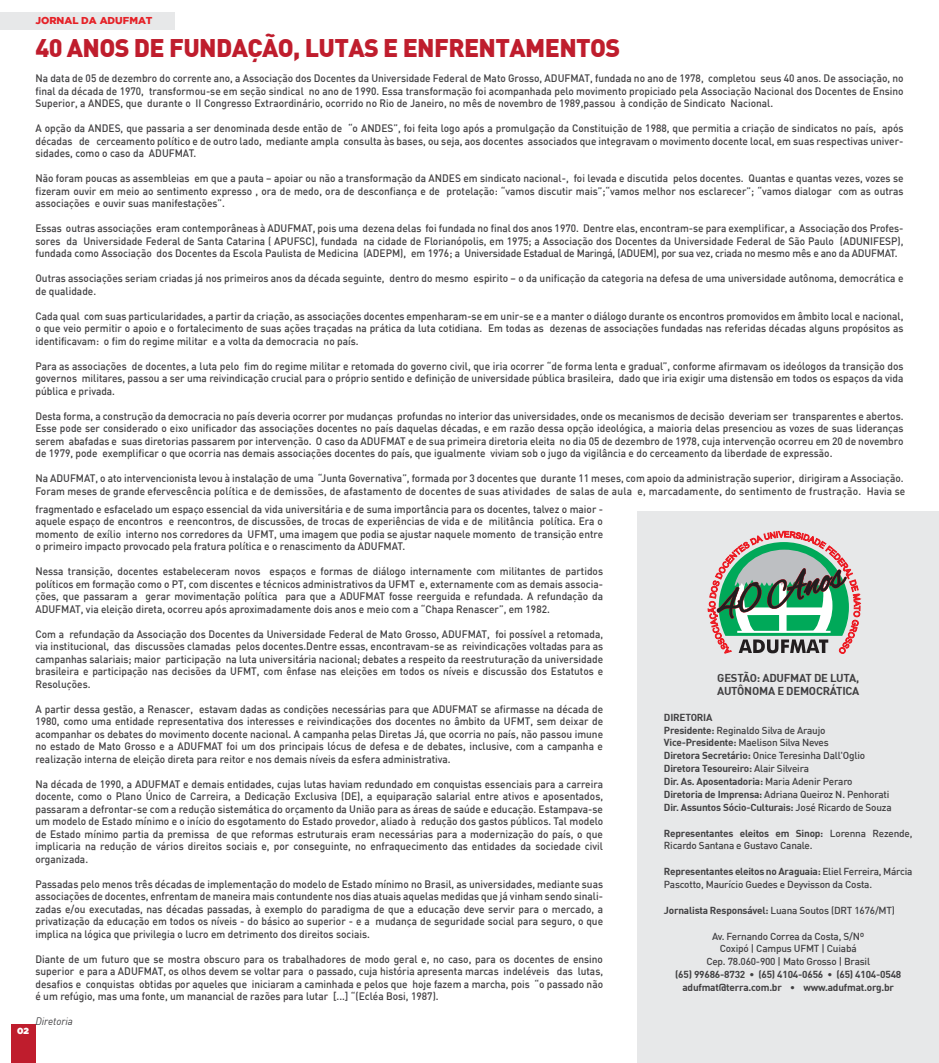
<style>
.page{position:relative;width:939px;height:1063px;background:#fff}
.page>*{position:absolute;margin:0;border:0;box-sizing:border-box;transform-origin:0 0}
.t1{font:900 25px "DIN";letter-spacing:-.025em;color:#bf1d2d}
.t2{font:700 11.25px/12.9px "DIN";letter-spacing:-.02em;color:#414042}
.t3{font:500 10.62px/12.5px "DIN";color:#414042;text-align:justify;scale:.95 1}
.t4{font:italic 10.62px "DIN";color:#414042;scale:.95 1}
.t5{font:700 10px/12.9px "DIN";letter-spacing:-.02em;color:#414042}
.t6{font:500 10px/12.9px "DIN";letter-spacing:-.02em;color:#414042}
.t7{font:900 10px "Gotham";color:#e52127}
.t8{font:8.75px "Gotham Ultra";color:#fff}
.s1{font-weight:500}
.s2{font-weight:700}
</style>
<div class="page">
<div style="left:637px;top:512px;width:302px;height:551px;background:#e7e8e9"></div>
<div style="left:0;top:12px;width:174px;height:18px;background:#e7e8e9"></div>
<div style="left:11px;top:1024px;width:24px;height:39px;background:#bf1d2d"></div>
<svg style="left:708px;top:531px;width:153px;height:123px"></svg>
<p class="t7" style="left:35px;top:15px;width:119px">JORNAL DA ADUFMAT</p>
<h1 class="t1" style="left:35px;top:31px;width:587px">40 ANOS DE FUNDAÇÃO, LUTAS E ENFRENTAMENTOS</h1>
<p class="t3" style="left:35px;top:72px;width:915px">Na data de 05 de dezembro do corrente ano, a Associação dos Docentes da Universidade Federal de Mato Grosso, ADUFMAT, fundada no ano de 1978, completou seus 40 anos. De associação, no final da década de 1970, transformou-se em seção sindical no ano de 1990. Essa transformação foi acompanhada pelo movimento propiciado pela Associação Nacional dos Docentes de Ensino Superior, a ANDES, que durante o II Congresso Extraordinário, ocorrido no Rio de Janeiro, no mês de novembro de 1989,passou à condição de Sindicato Nacional.</p>
<p class="t3" style="left:35px;top:122px;width:915px">A opção da ANDES, que passaria a ser denominada desde então de “o ANDES”, foi feita logo após a promulgação da Constituição de 1988, que permitia a criação de sindicatos no país, após décadas de cerceamento político e de outro lado, mediante ampla consulta às bases, ou seja, aos docentes associados que integravam o movimento docente local, em suas respectivas univer&shy;sidades, como o caso da ADUFMAT.</p>
<p class="t3" style="left:35px;top:172px;width:915px">Não foram poucas as assembleias em que a pauta – apoiar ou não a transformação da ANDES em sindicato nacional-, foi levada e discutida pelos docentes. Quantas e quantas vezes, vozes se fizeram ouvir em meio ao sentimento expresso , ora de medo, ora de desconfiança e de protelação: “vamos discutir mais”;“vamos melhor nos esclarecer”; “vamos dialogar com as outras associações e ouvir suas manifestações”.</p>
<p class="t3" style="left:35px;top:222px;width:915px">Essas outras associações eram contemporâneas à ADUFMAT, pois uma dezena delas foi fundada no final dos anos 1970. Dentre elas, encontram-se para exemplificar, a Associação dos Profes&shy;sores da Universidade Federal de Santa Catarina ( APUFSC), fundada na cidade de Florianópolis, em 1975; a Associação dos Docentes da Universidade Federal de São Paulo (ADUNIFESP), fundada como Associação dos Docentes da Escola Paulista de Medicina (ADEPM), em 1976; a Universidade Estadual de Maringá, (ADUEM), por sua vez, criada no mesmo mês e ano da ADUFMAT.</p>
<p class="t3" style="left:35px;top:272px;width:915px">Outras associações seriam criadas já nos primeiros anos da década seguinte, dentro do mesmo espirito – o da unificação da categoria na defesa de uma universidade autônoma, democrática e de qualidade.</p>
<p class="t3" style="left:35px;top:309px;width:915px">Cada qual com suas particularidades, a partir da criação, as associações docentes empenharam-se em unir-se e a manter o diálogo durante os encontros promovidos em âmbito local e nacional, o que veio permitir o apoio e o fortalecimento de suas ações traçadas na prática da luta cotidiana. Em todas as dezenas de associações fundadas nas referidas décadas alguns propósitos as identificavam: o fim do regime militar e a volta da democracia no país.</p>
<p class="t3" style="left:35px;top:359px;width:915px">Para as associações de docentes, a luta pelo fim do regime militar e retomada do governo civil, que iria ocorrer “de forma lenta e gradual”, conforme afirmavam os ideólogos da transição dos governos militares, passou a ser uma reivindicação crucial para o próprio sentido e definição de universidade pública brasileira, dado que iria exigir uma distensão em todos os espaços da vida pública e privada.</p>
<p class="t3" style="left:35px;top:409px;width:915px">Desta forma, a construção da democracia no país deveria ocorrer por mudanças profundas no interior das universidades, onde os mecanismos de decisão deveriam ser transparentes e abertos.<br>Esse pode ser considerado o eixo unificador das associações docentes no país daquelas décadas, e em razão dessa opção ideológica, a maioria delas presenciou as vozes de suas lideranças serem abafadas e suas diretorias passarem por intervenção. O caso da ADUFMAT e de sua primeira diretoria eleita no dia 05 de dezembro de 1978, cuja intervenção ocorreu em 20 de novembro de 1979, pode exemplificar o que ocorria nas demais associações docentes do país, que igualmente viviam sob o jugo da vigilância e do cerceamento da liberdade de expressão.</p>
<p class="t3" style="left:35px;top:472px;width:917px">Na ADUFMAT, o ato intervencionista levou à instalação de uma “Junta Governativa”, formada por 3 docentes que durante 11 meses, com apoio da administração superior, dirigiram a Associação.<br>Foram meses de grande efervescência política e de demissões, de afastamento de docentes de suas atividades de salas de aula e, marcadamente, do sentimento de frustração. Havia se</p>
<p class="t3" style="left:35px;top:502px;width:599px">fragmentado e esfacelado um espaço essencial da vida universitária e de suma importância para os docentes, talvez o maior - aquele espaço de encontros e reencontros, de discussões, de trocas de experiências de vida e de militância política. Era o momento de exílio interno nos corredores da UFMT, uma imagem que podia se ajustar naquele momento de transição entre o primeiro impacto provocado pela fratura política e o renascimento da ADUFMAT.</p>
<p class="t3" style="left:35px;top:565px;width:599px">Nessa transição, docentes estabeleceram novos espaços e formas de diálogo internamente com militantes de partidos políticos em formação como o PT, com discentes e técnicos administrativos da UFMT e, externamente com as demais associa&shy;ções, que passaram a gerar movimentação política para que a ADUFMAT fosse reerguida e refundada. A refundação da ADUFMAT, via eleição direta, ocorreu após aproximadamente dois anos e meio com a “Chapa Renascer”, em 1982.</p>
<p class="t3" style="left:35px;top:627px;width:599px">Com a refundação da Associação dos Docentes da Universidade Federal de Mato Grosso, ADUFMAT, foi possível a retomada, via institucional, das discussões clamadas pelos docentes.Dentre essas, encontravam-se as reivindicações voltadas para as campanhas salariais; maior participação na luta universitária nacional; debates a respeito da reestruturação da universidade brasileira e participação nas decisões da UFMT, com ênfase nas eleições em todos os níveis e discussão dos Estatutos e Resoluções.</p>
<p class="t3" style="left:35px;top:702px;width:599px">A partir dessa gestão, a Renascer, estavam dadas as condições necessárias para que ADUFMAT se afirmasse na década de 1980, como uma entidade representativa dos interesses e reivindicações dos docentes no âmbito da UFMT, sem deixar de acompanhar os debates do movimento docente nacional. A campanha pelas Diretas Já, que ocorria no país, não passou imune no estado de Mato Grosso e a ADUFMAT foi um dos principais lócus de defesa e de debates, inclusive, com a campanha e realização interna de eleição direta para reitor e nos demais níveis da esfera administrativa.</p>
<p class="t3" style="left:35px;top:777px;width:599px">Na década de 1990, a ADUFMAT e demais entidades, cujas lutas haviam redundado em conquistas essenciais para a carreira docente, como o Plano Único de Carreira, a Dedicação Exclusiva (DE), a equiparação salarial entre ativos e aposentados, passaram a defrontar-se com a redução sistemática do orçamento da União para as áreas de saúde e educação. Estampava-se um modelo de Estado mínimo e o início do esgotamento do Estado provedor, aliado à redução dos gastos públicos. Tal modelo de Estado mínimo partia da premissa de que reformas estruturais eram necessárias para a modernização do país, o que implicaria na redução de vários direitos sociais e, por conseguinte, no enfraquecimento das entidades da sociedade civil organizada.</p>
<p class="t3" style="left:35px;top:877px;width:599px">Passadas pelo menos três décadas de implementação do modelo de Estado mínimo no Brasil, as universidades, mediante suas associações de docentes, enfrentam de maneira mais contundente nos dias atuais aquelas medidas que já vinham sendo sinali&shy;zadas e/ou executadas, nas décadas passadas, à exemplo do paradigma de que a educação deve servir para o mercado, a privatização da educação em todos os níveis - do básico ao superior - e a mudança de seguridade social para seguro, o que implica na lógica que privilegia o lucro em detrimento dos direitos sociais.</p>
<p class="t3" style="left:35px;top:952px;width:599px">Diante de um futuro que se mostra obscuro para os trabalhadores de modo geral e, no caso, para os docentes de ensino superior e para a ADUFMAT, os olhos devem se voltar para o passado, cuja história apresenta marcas indeléveis das lutas, desafios e conquistas obtidas por aqueles que iniciaram a caminhada e pelos que hoje fazem a marcha, pois “o passado não é um refúgio, mas uma fonte, um manancial de razões para lutar [...] “(Ecléa Bosi, 1987).</p>
<p class="t4" style="left:35px;top:1015px;width:41px">Diretoria</p>
<p class="t8" style="left:17px;top:1026px;width:13px">02</p>
<p class="t2" style="left:717px;top:671px;width:144px">GESTÃO: ADUFMAT DE LUTA,<br>AUTÔNOMA E DEMOCRÁTICA</p>
<p class="t5" style="left:664px;top:710px;width:229px">DIRETORIA<br>Presidente: <span class="s1">Reginaldo Silva de Araujo </span>Vice-Presidente: <span class="s1">Maelison Silva Neves<br></span>Diretora Secretário: <span class="s1">Onice Teresinha Dall'Oglio </span>Diretora Tesoureiro: <span class="s1">Alair Silveira<br></span>Dir. As. Aposentadoria: <span class="s1">Maria Adenir Peraro </span>Diretoria de Imprensa: <span class="s1">Adriana Queiroz N. Penhorati </span>Dir. Assuntos Sócio-Culturais: <span class="s1">José Ricardo de Souza</span></p>
<p class="t6" style="left:664px;top:826px;width:250px"><span class="s2">Representantes eleitos em Sinop:</span> Lorenna Rezende,<br>Ricardo Santana e Gustavo Canale.</p>
<p class="t6" style="left:664px;top:865px;width:250px"><span class="s2">Representantes eleitos no Araguaia:</span> Eliel Ferreira, Márcia<br>Pascotto, Maurício Guedes e Deyvisson da Costa.</p>
<p class="t6" style="left:664px;top:903px;width:233px"><span class="s2">Jornalista Responsável:</span> Luana Soutos (DRT 1676/MT)</p>
<p class="t6" style="left:706px;top:929px;width:165px;text-align:center">Av. Fernando Correa da Costa, S/Nº<br>Coxipó | Campus UFMT | Cuiabá<br>Cep. 78.060-900 | Mato Grosso | Brasil</p>
<p class="t5" style="left:675px;top:968px;width:228px;text-align:center">(65) 99686-8732 • (65) 4104-0656 • (65) 4104-0548 adufmat@terra.com.br • www.adufmat.org.br</p>
</div>
